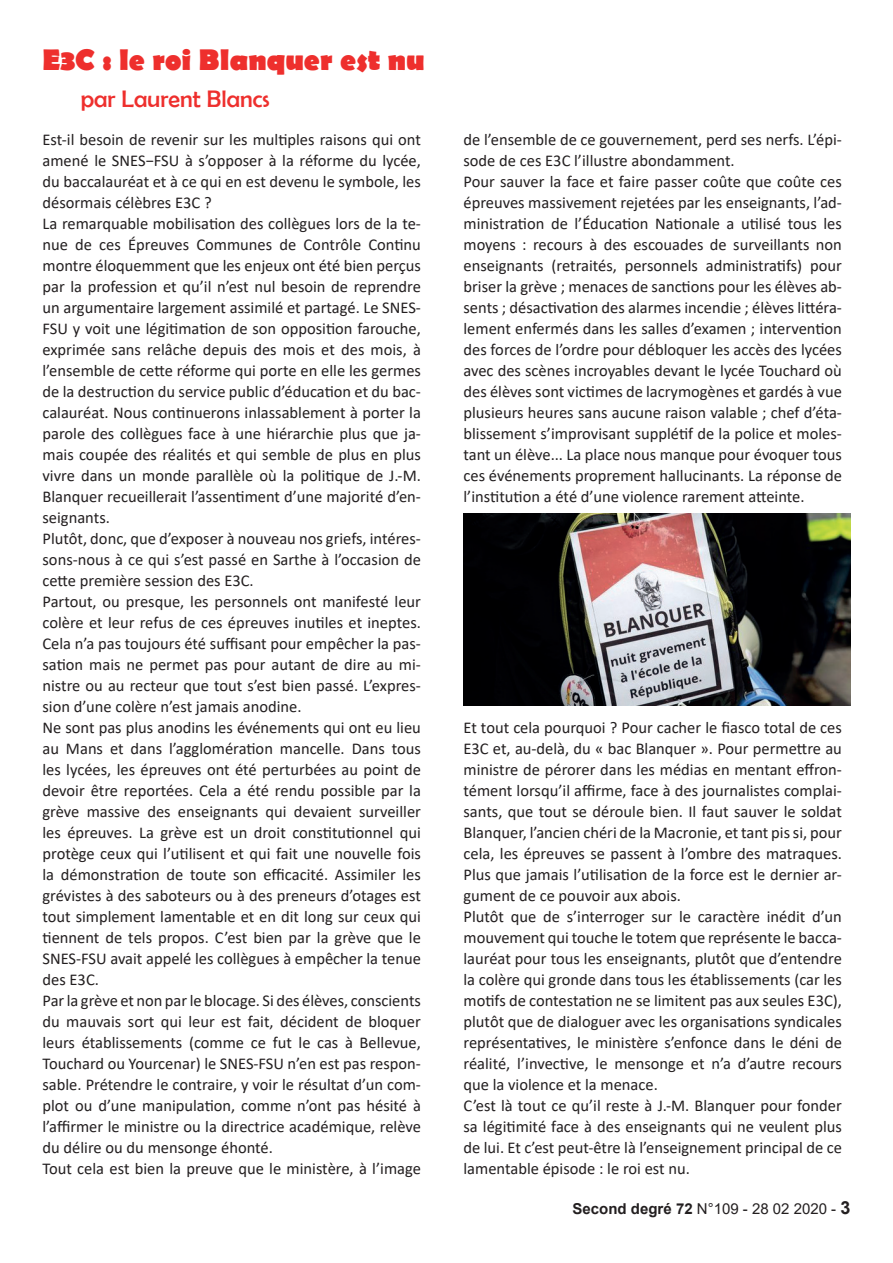
<style>
.page{position:relative;width:893px;height:1263px;background:#fff}
.page>*{position:absolute;margin:0;border:0;box-sizing:border-box;transform-origin:0 0}
.t1{font:700 30px "Berlin Sans FB";color:#ee2f2d}
.t2{font:24px "Berlin Sans FB";color:#ee2f2d}
.t3{font:16.5px/21px "Calibri";color:#231f20}
.t4{font:15px "Arial";color:#231f20}
.s1{font-weight:700}
.s2{font-weight:700;font-size:18px}
</style>
<div class="page">
<img style="left:463px;top:514px;width:388px;height:191px">
<h1 class="t1" style="left:43px;top:43px;width:383px">E3C : le roi Blanquer est nu</h1>
<h2 class="t2" style="left:81px;top:86px;width:190px">par Laurent Blancs</h2>
<p class="t3" style="left:43px;top:129px;width:380px">Est-il besoin de revenir sur les multiples raisons qui ont amené le SNES−FSU à s’opposer à la réforme du lycée, du baccalauréat et à ce qui en est devenu le symbole, les désormais célèbres E3C ?<br>La remarquable mobilisation des collègues lors de la te&shy;nue de ces Épreuves Communes de Contrôle Continu montre éloquemment que les enjeux ont été bien perçus par la profession et qu’il n’est nul besoin de reprendre un argumentaire largement assimilé et partagé. Le SNES-FSU y voit une légitimation de son opposition farouche, exprimée sans relâche depuis des mois et des mois, à l’ensemble de cette réforme qui porte en elle les germes de la destruction du service public d’éducation et du bac&shy;calauréat. Nous continuerons inlassablement à porter la parole des collègues face à une hiérarchie plus que ja&shy;mais coupée des réalités et qui semble de plus en plus vivre dans un monde parallèle où la politique de J.-M.<br>Blanquer recueillerait l’assentiment d’une majorité d’en&shy;seignants.<br>Plutôt, donc, que d’exposer à nouveau nos griefs, intéres&shy;sons-nous à ce qui s’est passé en Sarthe à l’occasion de cette première session des E3C.<br>Partout, ou presque, les personnels ont manifesté leur colère et leur refus de ces épreuves inutiles et ineptes.<br>Cela n’a pas toujours été suffisant pour empêcher la pas&shy;sation mais ne permet pas pour autant de dire au mi&shy;nistre ou au recteur que tout s’est bien passé. L’expres&shy;sion d’une colère n’est jamais anodine.<br>Ne sont pas plus anodins les événements qui ont eu lieu au Mans et dans l’agglomération mancelle. Dans tous les lycées, les épreuves ont été perturbées au point de devoir être reportées. Cela a été rendu possible par la grève massive des enseignants qui devaient surveiller les épreuves. La grève est un droit constitutionnel qui protège ceux qui l’utilisent et qui fait une nouvelle fois la démonstration de toute son efficacité. Assimiler les grévistes à des saboteurs ou à des preneurs d’otages est tout simplement lamentable et en dit long sur ceux qui tiennent de tels propos. C’est bien par la grève que le SNES-FSU avait appelé les collègues à empêcher la tenue des E3C.<br>Par la grève et non par le blocage. Si des élèves, conscients du mauvais sort qui leur est fait, décident de bloquer leurs établissements (comme ce fut le cas à Bellevue, Touchard ou Yourcenar) le SNES-FSU n’en est pas respon&shy;sable. Prétendre le contraire, y voir le résultat d’un com&shy;plot ou d’une manipulation, comme n’ont pas hésité à l’affirmer le ministre ou la directrice académique, relève du délire ou du mensonge éhonté.<br>Tout cela est bien la preuve que le ministère, à l’image</p>
<p class="t3" style="left:463px;top:129px;width:380px">de l’ensemble de ce gouvernement, perd ses nerfs. L’épi&shy;sode de ces E3C l’illustre abondamment.<br>Pour sauver la face et faire passer coûte que coûte ces épreuves massivement rejetées par les enseignants, l’ad&shy;ministration de l’Éducation Nationale a utilisé tous les moyens : recours à des escouades de surveillants non enseignants (retraités, personnels administratifs) pour briser la grève ; menaces de sanctions pour les élèves ab&shy;sents ; désactivation des alarmes incendie ; élèves littéra&shy;lement enfermés dans les salles d’examen ; intervention des forces de l’ordre pour débloquer les accès des lycées avec des scènes incroyables devant le lycée Touchard où des élèves sont victimes de lacrymogènes et gardés à vue plusieurs heures sans aucune raison valable ; chef d’éta&shy;blissement s’improvisant supplétif de la police et moles&shy;tant un élève... La place nous manque pour évoquer tous ces événements proprement hallucinants. La réponse de l’institution a été d’une violence rarement atteinte.</p>
<p class="t3" style="left:463px;top:717px;width:380px">Et tout cela pourquoi ? Pour cacher le fiasco total de ces E3C et, au-delà, du « bac Blanquer ». Pour permettre au ministre de pérorer dans les médias en mentant effron&shy;tément lorsqu’il affirme, face à des journalistes complai&shy;sants, que tout se déroule bien. Il faut sauver le soldat Blanquer, l’ancien chéri de la Macronie, et tant pis si, pour cela, les épreuves se passent à l’ombre des matraques.<br>Plus que jamais l’utilisation de la force est le dernier ar&shy;gument de ce pouvoir aux abois.<br>Plutôt que de s’interroger sur le caractère inédit d’un mouvement qui touche le totem que représente le bacca&shy;lauréat pour tous les enseignants, plutôt que d’entendre la colère qui gronde dans tous les établissements (car les motifs de contestation ne se limitent pas aux seules E3C), plutôt que de dialoguer avec les organisations syndicales représentatives, le ministère s’enfonce dans le déni de réalité, l’invective, le mensonge et n’a d’autre recours que la violence et la menace.<br>C’est là tout ce qu’il reste à J.-M. Blanquer pour fonder sa légitimité face à des enseignants qui ne veulent plus de lui. Et c’est peut-être là l’enseignement principal de ce lamentable épisode : le roi est nu.</p>
<p class="t4" style="left:573px;top:1199px;width:279px"><span class="s1">Second degré 72</span> N°109 - 28 02 2020 - <span class="s2">3</span></p>
</div>
